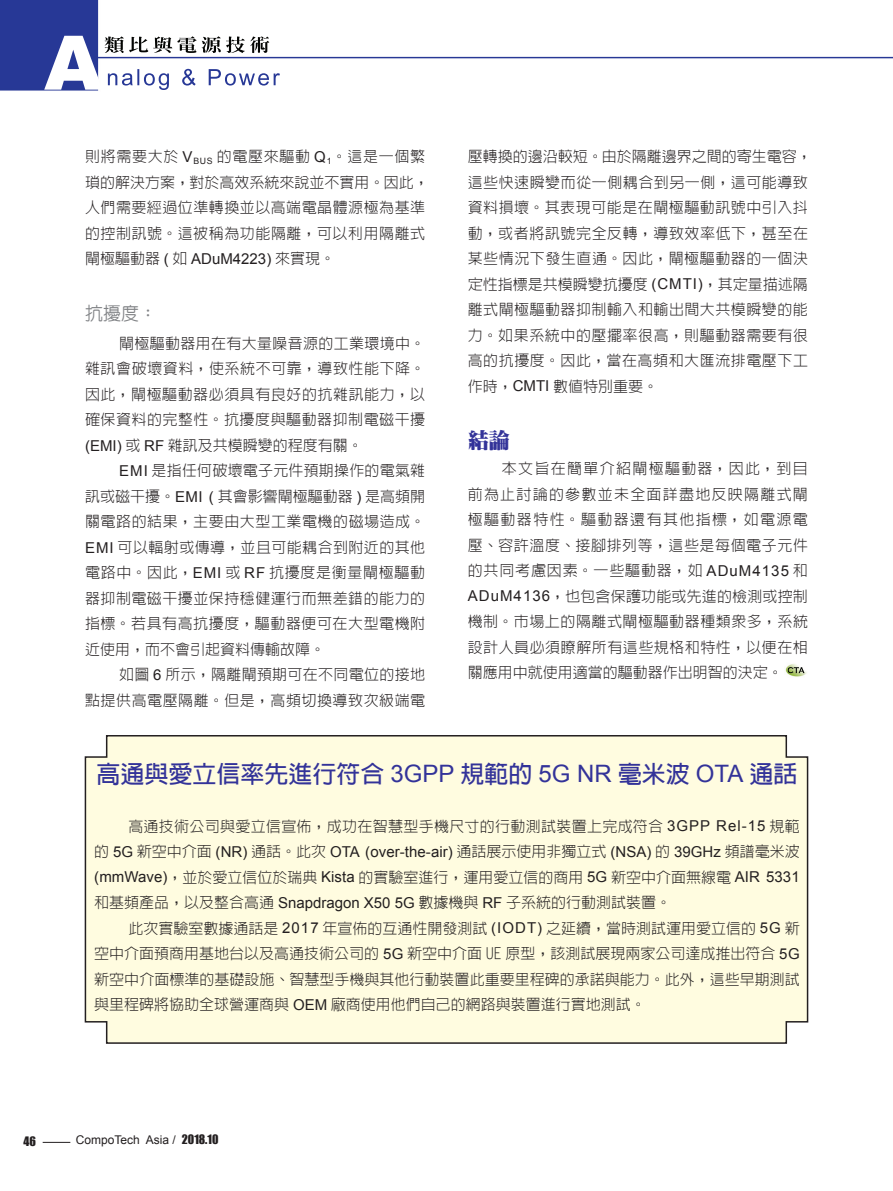
<style>
.page{position:relative;width:893px;height:1191px;background:#fff}
.page>*{position:absolute;margin:0;border:0;box-sizing:border-box;transform-origin:0 0}
._1級標題{font:700 24px "Lin Gothic";color:#339}
._1級標題-2{font:900 21px "Inn Ming";color:#339}
._2級標題{font:500 18px "Yen Round";color:#808285}
.說明文字{font:300 15px/25.5px "Lin Gothic";letter-spacing:.03em;color:#231f20;text-align:justify}
.t1{font:12px "Arial";color:#231f20}
.t2{font:12px "Impact";color:#231f20}
.s1{font-family:"Arial";font-weight:400}
.s2{font-family:"Impact"}
</style>
<div class="page">
<img style="left:0;top:0;width:893px;height:91px">
<img style="left:137px;top:69px;width:143px;height:19px">
<img style="left:105px;top:36px;width:116px;height:17px">
<img style="left:44px;top:36px;width:59px;height:54px">
<svg style="left:43px;top:1142px;width:27px;height:1px"></svg>
<img style="left:785px;top:664px;width:22px;height:13px">
<img style="left:788px;top:667px;width:17px;height:6px">
<div style="left:84px;top:735px;width:725px;height:309px;background:#fffce0"></div>
<p class="說明文字" style="left:85px;top:144px;width:345px;text-align:left">則將需要大於 <span class="s1">V</span><sub>BUS</sub> 的電壓來驅動 <span class="s1">Q</span><sub>1</sub>。這是一個繁瑣的解決方案，對於高效系統來說並不實用。因此，人們需要經過位準轉換並以高端電晶體源極為基準的控制訊號。這被稱為功能隔離，可以利用隔離式閘極驅動器 <span class="s1">(</span> 如 <span class="s1">ADuM4223)</span> 來實現。</p>
<p class="_2級標題" style="left:85px;top:304px;width:73px">抗擾度：</p>
<p class="說明文字" style="left:85px;top:330px;width:342px;text-indent:34px">閘極驅動器用在有大量噪音源的工業環境中。雜訊會破壞資料，使系統不可靠，導致性能下降。因此，閘極驅動器必須具有良好的抗雜訊能力，以確保資料的完整性。抗擾度與驅動器抑制電磁干擾<span class="s1">(EMI)</span> 或 <span class="s1">RF</span> 雜訊及共模瞬變的程度有關。</p>
<p class="說明文字" style="left:85px;top:458px;width:342px;text-indent:34px"><span class="s1">EMI</span> 是指任何破壞電子元件預期操作的電氣雜訊或磁干擾。<span class="s1">EMI (</span> 其會影響閘極驅動器 <span class="s1">)</span> 是高頻開關電路的結果，主要由大型工業電機的磁場造成。<span class="s1">EMI</span> 可以輻射或傳導，並且可能耦合到附近的其他電路中。因此，<span class="s1">EMI</span> 或 <span class="s1">RF</span> 抗擾度是衡量閘極驅動器抑制電磁干擾並保持穩健運行而無差錯的能力的指標。若具有高抗擾度，驅動器便可在大型電機附近使用，而不會引起資料傳輸故障。</p>
<p class="說明文字" style="left:85px;top:662px;width:342px;text-align:right">如圖 <span class="s1">6</span> 所示，隔離閘預期可在不同電位的接地<br>點提供高電壓隔離。但是，高頻切換導致次級端電</p>
<p class="說明文字" style="left:468px;top:144px;width:345px;text-align:left">壓轉換的邊沿較短。由於隔離邊界之間的寄生電容，這些快速瞬變而從一側耦合到另一側，這可能導致資料損壞。其表現可能是在閘極驅動訊號中引入抖動，或者將訊號完全反轉，導致效率低下，甚至在某些情況下發生直通。因此，閘極驅動器的一個決定性指標是共模瞬變抗擾度 <span class="s1">(CMTI)</span>，其定量描述隔離式閘極驅動器抑制輸入和輸出間大共模瞬變的能力。如果系統中的壓擺率很高，則驅動器需要有很高的抗擾度。因此，當在高頻和大匯流排電壓下工作時，<span class="s1">CMTI</span> 數值特別重要。</p>
<p class="_1級標題-2" style="left:468px;top:429px;width:43px">結論</p>
<p class="說明文字" style="left:468px;top:456px;width:342px;text-indent:34px">本文旨在簡單介紹閘極驅動器，因此，到目前為止討論的參數並未全面詳盡地反映隔離式閘極驅動器特性。驅動器還有其他指標，如電源電壓、容許溫度、接腳排列等，這些是每個電子元件的共同考慮因素。一些驅動器，如 <span class="s1">ADuM4135</span> 和<span class="s1">ADuM4136</span>，也包含保護功能或先進的檢測或控制機制。市場上的隔離式閘極驅動器種類眾多，系統設計人員必須瞭解所有這些規格和特性，以便在相關應用中就使用適當的驅動器作出明智的決定。</p>
<p class="_1級標題" style="left:97px;top:761px;width:702px">高通與愛立信率先進行符合 <span class="s1">3GPP</span> 規範的 <span class="s1">5G NR</span> 毫米波 <span class="s1">OTA</span> 通話</p>
<p class="說明文字" style="left:94px;top:813px;width:707px;text-indent:34px">高通技術公司與愛立信宣佈，成功在智慧型手機尺寸的行動測試裝置上完成符合 <span class="s1">3GPP Rel-15</span> 規範的 <span class="s1">5G</span> 新空中介面 <span class="s1">(NR)</span> 通話。此次 <span class="s1">OTA (over-the-air)</span> 通話展示使用非獨立式 <span class="s1">(NSA)</span> 的 <span class="s1">39GHz</span> 頻譜毫米波<span class="s1">(mmWave)</span>，並於愛立信位於瑞典 <span class="s1">Kista</span> 的實驗室進行，運用愛立信的商用 <span class="s1">5G</span> 新空中介面無線電 <span class="s1">AIR 5331</span>和基頻產品，以及整合高通 <span class="s1">Snapdragon X50 5G</span> 數據機與 <span class="s1">RF</span> 子系統的行動測試裝置。</p>
<p class="說明文字" style="left:94px;top:915px;width:707px;text-indent:34px">此次實驗室數據通話是 <span class="s1">2017</span> 年宣佈的互通性開發測試 <span class="s1">(IODT)</span> 之延續，當時測試運用愛立信的 <span class="s1">5G</span> 新空中介面預商用基地台以及高通技術公司的 <span class="s1">5G</span> 新空中介面 UE 原型，該測試展現兩家公司達成推出符合 <span class="s1">5G</span>新空中介面標準的基礎設施、智慧型手機與其他行動裝置此重要里程碑的承諾與能力。此外，這些早期測試與里程碑將協助全球營運商與 <span class="s1">OEM</span> 廠商使用他們自己的網路與裝置進行實地測試。</p>
<p class="t2" style="left:24px;top:1132px;width:14px">46</p>
<p class="t1" style="left:76px;top:1131px;width:144px">CompoTech Asia / <span class="s2">2018.10</span></p>
</div>
